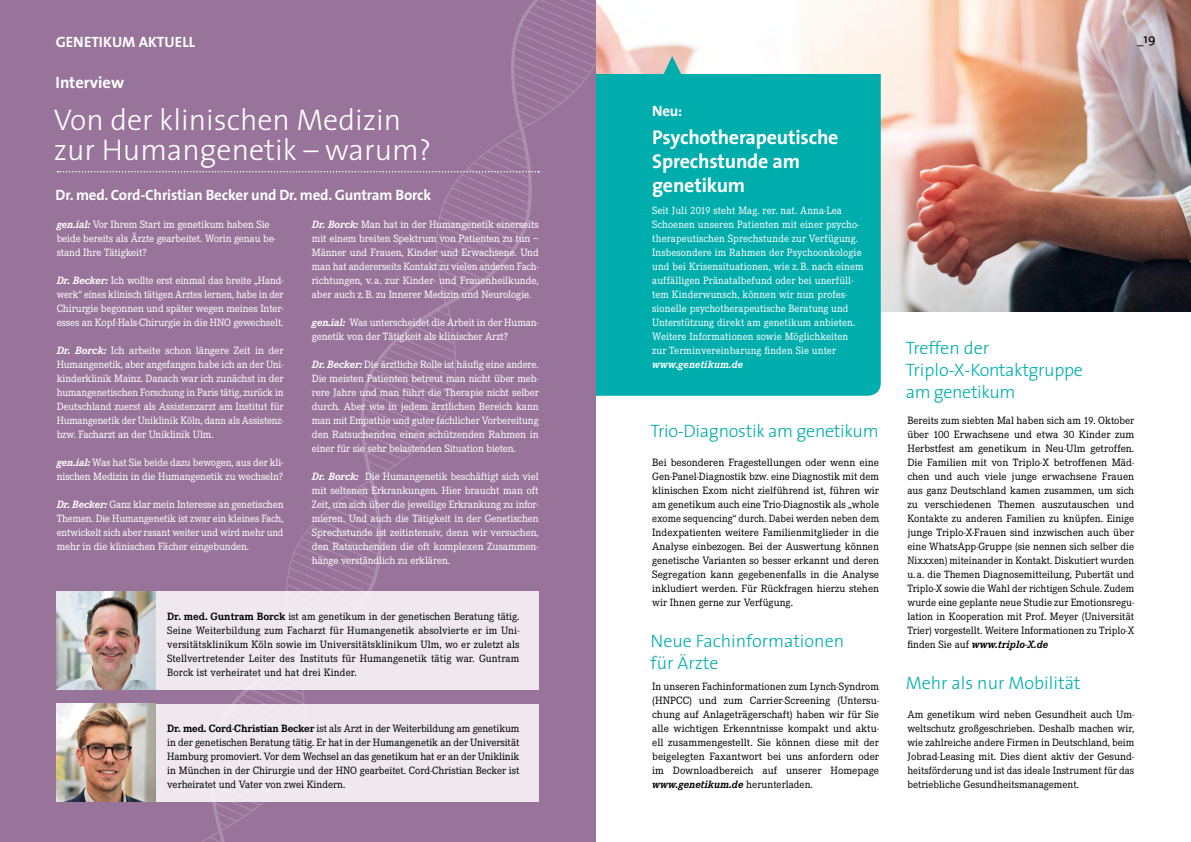
<style>
.page{position:relative;width:1191px;height:842px;background:#fff}
.page>*{position:absolute;margin:0;border:0;box-sizing:border-box;transform-origin:0 0}
.t1{font:300 30px/30px "The Sans";color:#fff}
.t2{font:700 20px/24px "The Sans";letter-spacing:-.01em;color:#fff}
.t3{font:300 18px/22px "The Sans";letter-spacing:-.015em;color:#00adad}
.t4{font:700 16.5px "The Sans";color:#fff}
.t5{font:700 15px "The Sans";letter-spacing:-.01em;color:#fff}
.t6{font:13px "The Sans Plain";color:#000}
.t7{font:11px/14px "Corporate E";color:#000;text-align:justify}
.t8{font:11px/14px "Corporate E";letter-spacing:-.01em;color:#fff;text-align:justify}
.t9{font:11px/14px "Corporate E";letter-spacing:.01em;color:#fff}
.t10{font:italic 700 11px "Corporate E";letter-spacing:.01em;color:#fff}
.s1{font-weight:700;font-style:italic}
.s2{font-weight:700}
</style>
<div class="page">
<img style="left:595px;top:0;width:596px;height:312px">
<div style="left:595px;top:56px;width:285px;height:340px;background:#00adad"></div>
<div style="left:0;top:0;width:595px;height:842px;background:#98749a"></div>
<svg style="left:57px;top:0;width:538px;height:842px"></svg>
<div style="left:57px;top:592px;width:482px;height:98px;background:#efe9ef"></div>
<div style="left:57px;top:704px;width:482px;height:98px;background:#efe9ef"></div>
<img style="left:57px;top:592px;width:99px;height:98px">
<img style="left:57px;top:704px;width:99px;height:98px">
<h3 class="t5" style="left:56px;top:29px;width:141px">GENETIKUM AKTUELL</h3>
<h3 class="t4" style="left:56px;top:68px;width:70px">Interview</h3>
<h1 class="t1" style="left:54px;top:104px;width:379px">Von der klinischen Medizin zur Humangenetik – warum?</h1>
<h3 class="t5" style="left:56px;top:182px;width:377px">Dr. med. Cord-Christian Becker und Dr. med. Guntram Borck</h3>
<p class="t8" style="left:57px;top:217px;width:220px;text-align:left"><span class="s1">gen.ial:</span> Vor Ihrem Start im genetikum haben Sie beide bereits als Ärzte gearbeitet. Worin genau be&shy;stand Ihre Tätigkeit?</p>
<p class="t8" style="left:57px;top:273px;width:228px"><span class="s1">Dr. Becker:</span> Ich wollte erst einmal das breite „Hand&shy;werk“ eines klinisch tätigen Arztes lernen, habe in der Chirurgie begonnen und später wegen meines Inter&shy;esses an Kopf-Hals-Chirurgie in die HNO gewechselt.</p>
<p class="t8" style="left:57px;top:343px;width:228px"><span class="s1">Dr. Borck:</span> Ich arbeite schon längere Zeit in der Humangenetik, aber angefangen habe ich an der Uni&shy;kinderklinik Mainz. Danach war ich zunächst in der humangenetischen Forschung in Paris tätig, zurück in Deutschland zuerst als Assistenzarzt am Institut für Humangenetik der Uniklinik Köln, dann als Assistenz&shy;bzw. Facharzt an der Uniklinik Ulm.</p>
<p class="t8" style="left:57px;top:455px;width:228px"><span class="s1">gen.ial:</span> Was hat Sie beide dazu bewogen, aus der kli&shy;nischen Medizin in die Humangenetik zu wechseln?</p>
<p class="t8" style="left:57px;top:497px;width:228px"><span class="s1">Dr. Becker:</span> Ganz klar mein Interesse an genetischen Themen. Die Humangenetik ist zwar ein kleines Fach, entwickelt sich aber rasant weiter und wird mehr und mehr in die klinischen Fächer eingebunden.</p>
<p class="t8" style="left:312px;top:217px;width:228px"><span class="s1">Dr. Borck:</span> Man hat in der Humangenetik einerseits mit einem breiten Spektrum von Patienten zu tun – Männer und Frauen, Kinder und Erwachsene. Und man hat andererseits Kontakt zu vielen anderen Fach&shy;richtungen, v.a. zur Kinder- und Frauenheilkunde, aber auch z.B. zu Innerer Medizin und Neurologie.</p>
<p class="t8" style="left:312px;top:315px;width:228px"><span class="s1">gen.ial:</span> Was unterscheidet die Arbeit in der Human&shy;genetik von der Tätigkeit als klinischer Arzt?</p>
<p class="t8" style="left:312px;top:357px;width:228px"><span class="s1">Dr. Becker:</span> Die ärztliche Rolle ist häufig eine andere.<br>Die meisten Patienten betreut man nicht über meh&shy;rere Jahre und man führt die Therapie nicht selber durch. Aber wie in jedem ärztlichen Bereich kann man mit Empathie und guter fachlicher Vorbereitung den Ratsuchenden einen schützenden Rahmen in einer für sie sehr belastenden Situation bieten.</p>
<p class="t8" style="left:312px;top:469px;width:228px"><span class="s1">Dr. Borck:</span> Die Humangenetik beschäftigt sich viel mit seltenen Erkrankungen. Hier braucht man oft Zeit, um sich über die jeweilige Erkrankung zu infor&shy;mieren. Und auch die Tätigkeit in der Genetischen Sprechstunde ist zeitintensiv, denn wir versuchen, den Ratsuchenden die oft komplexen Zusammen&shy;hänge verständlich zu erklären.</p>
<p class="t7" style="left:167px;top:609px;width:354px"><span class="s2">Dr. med. Guntram Borck</span> ist am genetikum in der genetischen Beratung tätig.<br>Seine Weiterbildung zum Facharzt für Humangenetik absolvierte er im Uni&shy;versitätsklinikum Köln sowie im Universitätsklinikum Ulm, wo er zuletzt als Stellvertretender Leiter des Instituts für Humangenetik tätig war. Guntram Borck ist verheiratet und hat drei Kinder.</p>
<p class="t7" style="left:167px;top:721px;width:354px"><span class="s2">Dr. med. Cord-Christian Becker</span> ist als Arzt in der Weiterbildung am genetikum in der genetischen Beratung tätig. Er hat in der Humangenetik an der Universität Hamburg promoviert. Vor dem Wechsel an das genetikum hat er an der Uniklinik in München in der Chirurgie und der HNO gearbeitet. Cord-Christian Becker ist verheiratet und Vater von zwei Kindern.</p>
<h3 class="t5" style="left:652px;top:98px;width:31px">Neu:</h3>
<h2 class="t2" style="left:652px;top:124px;width:188px">Psychotherapeutische<br>Sprechstunde am genetikum</h2>
<p class="t9" style="left:652px;top:203px;width:213px">Seit Juli 2019 steht Mag. rer. nat. Anna-Lea Schoenen unseren Patienten mit einer psycho&shy;therapeutischen Sprechstunde zur Verfügung.<br>Insbesondere im Rahmen der Psychoonkologie und bei Krisensituationen, wie z. B. nach einem auffälligen Pränatalbefund oder bei unerfüll&shy;tem Kinderwunsch, können wir nun profes&shy;sionelle psychotherapeutische Beratung und Unterstützung direkt am genetikum anbieten.<br>Weitere Informationen sowie Möglichkeiten zur Terminvereinbarung finden Sie unter</p>
<p class="t10" style="left:652px;top:358px;width:93px">www.genetikum.de</p>
<h3 class="t3" style="left:650px;top:419px;width:230px">Trio-Diagnostik am genetikum</h3>
<p class="t7" style="left:652px;top:455px;width:228px">Bei besonderen Fragestellungen oder wenn eine Gen-Panel-Diagnostik bzw. eine Diagnostik mit dem klinischen Exom nicht zielführend ist, führen wir am genetikum auch eine Trio-Diagnostik als „whole exome sequencing“ durch. Dabei werden neben dem Indexpatienten weitere Familienmitglieder in die Analyse einbezogen. Bei der Auswertung können genetische Varianten so besser erkannt und deren Segregation kann gegebenenfalls in die Analyse inkludiert werden. Für Rückfragen hierzu stehen wir Ihnen gerne zur Verfügung.</p>
<h3 class="t3" style="left:650px;top:630px;width:195px">Neue Fachinformationen für Ärzte</h3>
<p class="t7" style="left:652px;top:679px;width:228px">In unseren Fachinformationen zum Lynch-Syndrom (HNPCC) und zum Carrier-Screening (Untersu&shy;chung auf Anlageträgerschaft) haben wir für Sie alle wichtigen Erkenntnisse kompakt und aktu&shy;ell zusammengestellt. Sie können diese mit der beigelegten Faxantwort bei uns anfordern oder im Downloadbereich auf unserer Homepage <span class="s1">www.genetikum.de</span> herunterladen.</p>
<p class="t6" style="left:1137px;top:28px;width:20px">_19</p>
<h3 class="t3" style="left:905px;top:336px;width:179px">Treffen der<br>Triplo-X-Kontaktgruppe am genetikum</h3>
<p class="t7" style="left:907px;top:413px;width:228px">Bereits zum siebten Mal haben sich am 19. Oktober über 100 Erwachsene und etwa 30 Kinder zum Herbstfest am genetikum in Neu-Ulm getroffen.<br>Die Familien mit von Triplo-X betroffenen Mäd&shy;chen und auch viele junge erwachsene Frauen aus ganz Deutschland kamen zusammen, um sich zu verschiedenen Themen auszutauschen und Kontakte zu anderen Familien zu knüpfen. Einige junge Triplo-X-Frauen sind inzwischen auch über eine WhatsApp-Gruppe (sie nennen sich selber die Nixxxen) miteinander in Kontakt. Diskutiert wurden u. a. die Themen Diagnosemitteilung, Pubertät und Triplo-X sowie die Wahl der richtigen Schule. Zudem wurde eine geplante neue Studie zur Emotionsregu&shy;lation in Kooperation mit Prof. Meyer (Universität Trier) vorgestellt. Weitere Informationen zu Triplo-X finden Sie auf <span class="s1">www.triplo-X.de</span></p>
<h3 class="t3" style="left:905px;top:671px;width:176px">Mehr als nur Mobilität</h3>
<p class="t7" style="left:907px;top:707px;width:228px">Am genetikum wird neben Gesundheit auch Um&shy;weltschutz großgeschrieben. Deshalb machen wir, wie zahlreiche andere Firmen in Deutschland, beim Jobrad-Leasing mit. Dies dient aktiv der Gesund&shy;heitsförderung und ist das ideale Instrument für das betriebliche Gesundheitsmanagement.</p>
</div>
